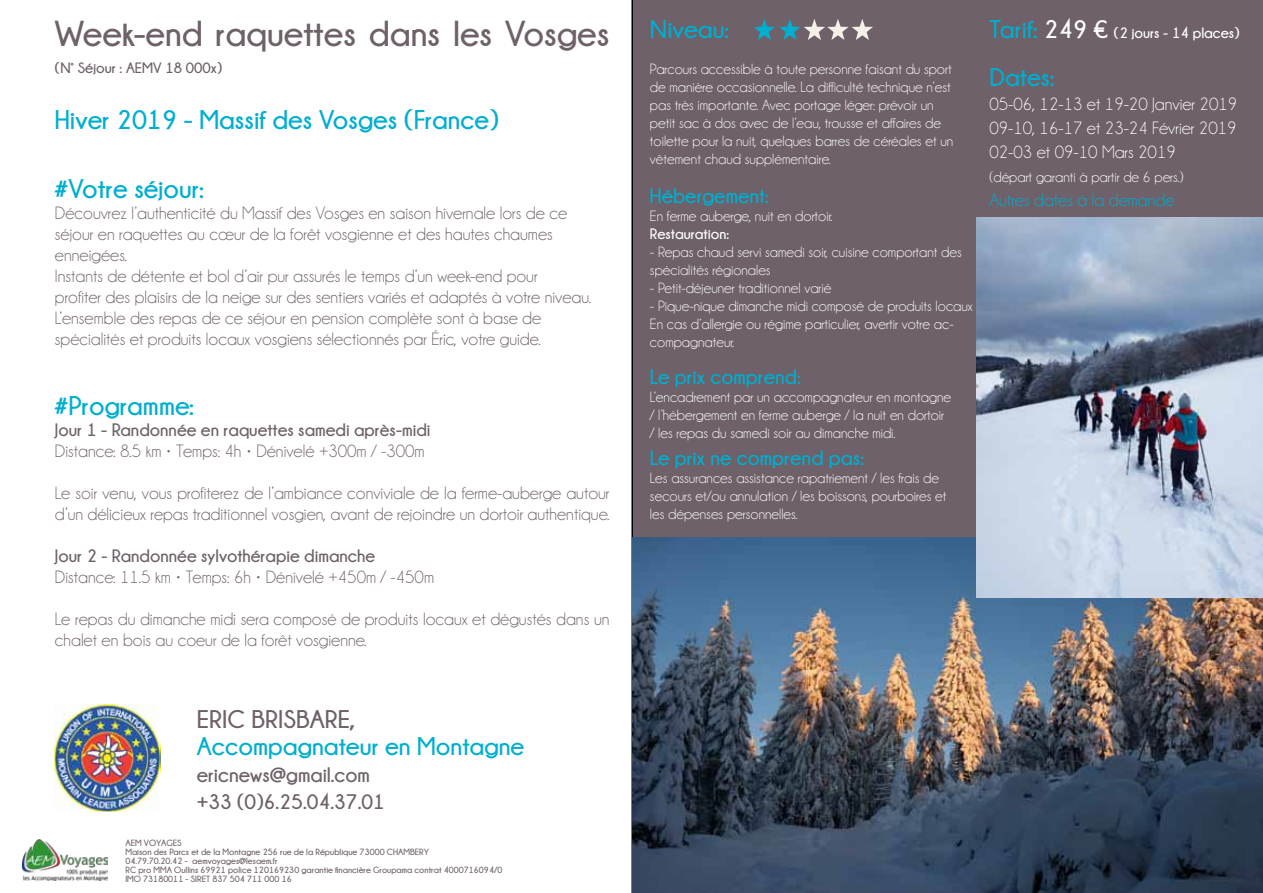
<style>
.page{position:relative;width:1263px;height:893px;background:#fff}
.page>*{position:absolute;margin:0;border:0;box-sizing:border-box;transform-origin:0 0}
.t1{font:700 36px "Champagne&Limousines";color:#6e6169}
.t2{font:700 27px "Champagne&Limousines";color:#00aecf}
.t3{font:700 25.5px "Champagne&Limousines";color:#00aecf}
.t4{font:700 25.5px "Champagne&Limousines";color:#6e6169}
.t5{font:700 21px "Champagne&Limousines";color:#00aecf}
.t6{font:700 21px/27px "Champagne&Limousines";color:#6e6169}
.t7{font:18px/21px "Champagne&Limousines";color:#6e6169}
.t8{font:700 18px "Champagne&Limousines";color:#6e6169}
.t9{font:18px/24px "Champagne&Limousines";color:#fff;text-align:justify}
.t10{font:18px "Champagne&Limousines";color:#00aecf}
.t11{font:15px/18px "Champagne&Limousines";color:#fff}
.t12{font:700 15px "Champagne&Limousines";color:#fff}
.t13{font:700 15px "Champagne&Limousines";color:#6e6169}
.t14{font:700 9px/9px "Champagne&Limousines";color:#6e6169}
.s1{font-size:25.5px;color:#00aecf}
.s2{font-size:25.5px}
</style>
<div class="page">
<div style="left:631px;top:0;width:632px;height:893px;background:#6e6169"></div>
<img style="left:54px;top:705px;width:106px;height:106px">
<svg style="left:754px;top:19px;width:119px;height:21px;background:#79858d"></svg>
<img style="left:632px;top:538px;width:631px;height:355px">
<img style="left:976px;top:217px;width:287px;height:380px">
<img style="left:22px;top:839px;width:85px;height:42px">
<h1 class="t1" style="left:55px;top:14px;width:556px">Week-end raquettes dans les Vosges</h1>
<p class="t13" style="left:55px;top:60px;width:169px">(N° Séjour : AEMV 18 000x)</p>
<h2 class="t2" style="left:55px;top:105px;width:445px">Hiver 2019 - Massif des Vosges (France)</h2>
<h2 class="t2" style="left:55px;top:174px;width:151px">#Votre séjour:</h2>
<p class="t7" style="left:55px;top:203px;width:538px">Découvrez l’authenticité du Massif des Vosges en saison hivernale lors de ce séjour en raquettes au cœur de la forêt vosgienne et des hautes chaumes enneigées.<br>Instants de détente et bol d’air pur assurés le temps d’un week-end pour<br>profiter des plaisirs de la neige sur des sentiers variés et adaptés à votre niveau.<br>L’ensemble des repas de ce séjour en pension complète sont à base de spécialités et produits locaux vosgiens sélectionnés par Éric, votre guide.</p>
<h2 class="t2" style="left:55px;top:390px;width:140px">#Programme:</h2>
<p class="t8" style="left:55px;top:419px;width:377px">Jour 1 - Randonnée en raquettes samedi après-midi</p>
<p class="t7" style="left:55px;top:440px;width:371px">Distance: 8.5 km • Temps: 4h • Dénivelé +300m / -300m</p>
<p class="t7" style="left:55px;top:482px;width:556px">Le soir venu, vous profiterez de l’ambiance conviviale de la ferme-auberge autour d’un délicieux repas traditionnel vosgien, avant de rejoindre un dortoir authentique.</p>
<p class="t8" style="left:55px;top:545px;width:322px">Jour 2 - Randonnée sylvothérapie dimanche</p>
<p class="t7" style="left:55px;top:566px;width:381px">Distance: 11.5 km • Temps: 6h • Dénivelé +450m / -450m</p>
<p class="t7" style="left:55px;top:608px;width:556px">Le repas du dimanche midi sera composé de produits locaux et dégustés dans un chalet en bois au coeur de la forêt vosgienne.</p>
<h3 class="t4" style="left:197px;top:705px;width:161px">ERIC BRISBARE,</h3>
<h3 class="t3" style="left:197px;top:732px;width:329px">Accompagnateur en Montagne</h3>
<h3 class="t6" style="left:197px;top:761px;width:190px">ericnews@gmail.com +33 (0)6.25.04.37.01</h3>
<p class="t14" style="left:125px;top:839px;width:378px">AEM VOYAGES<br>Maison des Parcs et de la Montagne 256 rue de la République 73000 CHAMBERY<br>04.79.70.20.42 - aemvoyages@lesaem.fr<br>RC pro MMA Oullins 69921 police 120169230 garantie financière Groupama contrat 4000716094/0<br>IMO 73180011 - SIRET 837 504 711 000 16</p>
<h3 class="t3" style="left:650px;top:15px;width:81px">Niveau:</h3>
<p class="t11" style="left:650px;top:60px;width:305px">Parcours accessible à toute personne faisant du sport de manière occasionnelle. La difficulté technique n’est pas très importante. Avec portage léger: prévoir un petit sac à dos avec de l’eau, trousse et affaires de toilette pour la nuit, quelques barres de céréales et un vêtement chaud supplémentaire.</p>
<h3 class="t5" style="left:650px;top:184px;width:121px">Hébergement:</h3>
<p class="t11" style="left:650px;top:207px;width:184px">En ferme auberge, nuit en dortoir.</p>
<p class="t12" style="left:650px;top:225px;width:81px">Restauration:</p>
<p class="t11" style="left:650px;top:243px;width:313px">- Repas chaud servi samedi soir, cuisine comportant des spécialités régionales</p>
<p class="t11" style="left:650px;top:279px;width:183px">- Petit-déjeuner traditionnel varié</p>
<p class="t11" style="left:650px;top:297px;width:324px">- Pique-nique dimanche midi composé de produits locaux<br>En cas d’allergie ou régime particulier, avertir votre ac&shy;compagnateur.</p>
<h3 class="t5" style="left:650px;top:365px;width:152px">Le prix comprend:</h3>
<p class="t11" style="left:650px;top:388px;width:303px">L’encadrement par un accompagnateur en montagne / l’hébergement en ferme auberge / la nuit en dortoir / les repas du samedi soir au dimanche midi.</p>
<h3 class="t5" style="left:650px;top:446px;width:216px">Le prix ne comprend pas:</h3>
<p class="t11" style="left:650px;top:469px;width:298px">Les assurances assistance rapatriement / les frais de secours et/ou annulation / les boissons, pourboires et les dépenses personnelles.</p>
<p class="t12" style="left:989px;top:24px;width:252px"><span class="s1">Tarif:</span> <span class="s2">249 €</span> (2 jours - 14 places)</p>
<h3 class="t3" style="left:989px;top:63px;width:67px">Dates:</h3>
<p class="t9" style="left:989px;top:92px;width:249px">05-06, 12-13 et 19-20 Janvier 2019<br>09-10, 16-17 et 23-24 Février 2019<br>02-03 et 09-10 Mars 2019</p>
<p class="t11" style="left:989px;top:168px;width:196px">(départ garanti à partir de 6 pers.)</p>
<p class="t10" style="left:989px;top:191px;width:187px">Autres dates à la demande</p>
</div>
